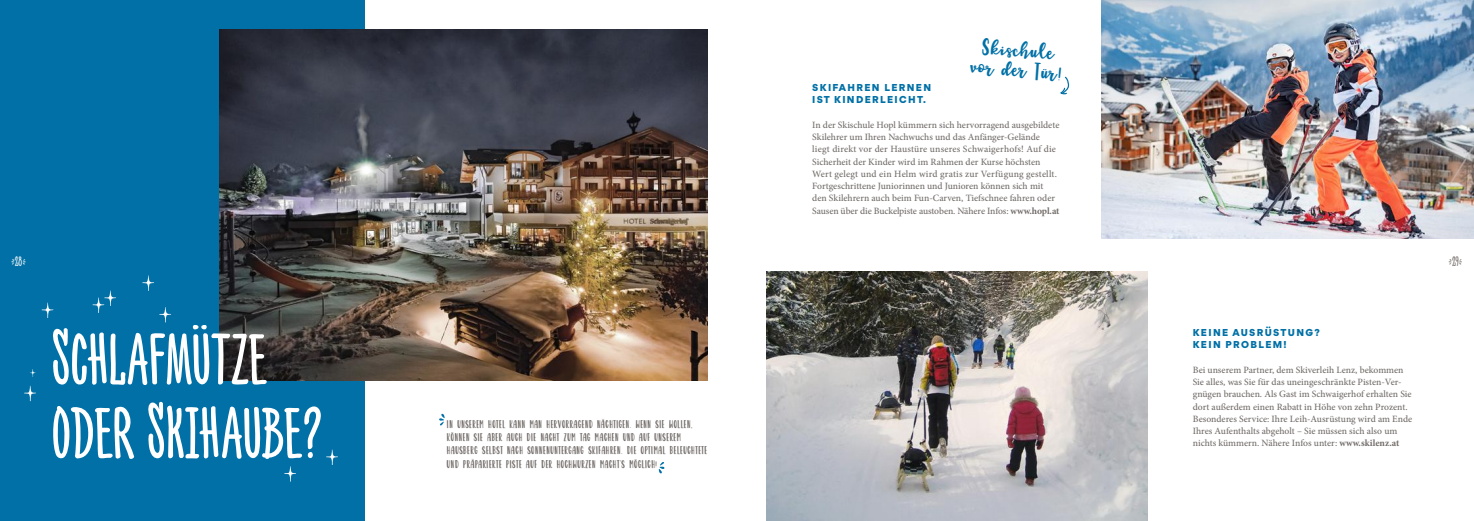
<style>
.page{position:relative;width:1474px;height:521px;background:#fff}
.page>*{position:absolute;margin:0;border:0;box-sizing:border-box;transform-origin:0 0}
.t1{font:28.61px/20.1px "Garden Fancy Script";color:#0070a6;text-align:center}
.t2{font:13.12px/13.1px "Garden Fancy Script";color:#726c69}
.t3{font:10.5px "Garden Fancy Extras";color:#726c69}
.t4{font:10.5px "Garden Fancy Extras";color:#fff}
.t5{font:500 9.62px/12.2px "Minion Pro";color:#726c69}
.t6{font:900 9.62px/12.2px "Gordita";letter-spacing:.14em;color:#0070a6}
.s1{font-family:"Nexa Rust Handmade";font-stretch:condensed;font-size:14px}
.s2{font-weight:700}
</style>
<div class="page">
<div style="left:0;top:0;width:365px;height:521px;background:#0070a6"></div>
<img style="left:219px;top:30px;width:488px;height:350px">
<img style="left:1101px;top:0;width:372px;height:238px">
<img style="left:766px;top:271px;width:381px;height:250px">
<svg style="left:1060px;top:76px;width:9px;height:19px"></svg>
<svg style="left:439px;top:414px;width:5px;height:11px"></svg>
<svg style="left:658px;top:462px;width:6px;height:11px"></svg>
<svg style="left:53px;top:401px;width:285px;height:80px"></svg>
<svg style="left:24px;top:369px;width:12px;height:32px"></svg>
<svg style="left:42px;top:275px;width:226px;height:110px"></svg>
<p class="t4" style="left:11px;top:256px;width:16px">k<span class="s1">28</span>l</p>
<p class="t2" style="left:446px;top:418px;width:262px">IN UNSEREM HOTEL KANN MAN HERVORRAGEND NÄCHTIGEN. WENN SIE WOLLEN, KÖNNEN SIE ABER AUCH DIE NACHT ZUM TAG MACHEN UND AUF UNSEREM HAUSBERG SELBST NACH SONNENUNTERGANG SKIFAHREN. DIE OPTIMAL BELEUCHTETE UND PRÄPARIERTE PISTE AUF DER HOCHWURZEN MACHT’S MÖGLICH!</p>
<h1 class="t1" style="left:972px;top:37px;width:94px;rotate:5deg">Skischule vor der Tür!</h1>
<p class="t6" style="left:812px;top:81px;width:120px">SKIFAHREN LERNEN<br>IST KINDERLEICHT.</p>
<p class="t5" style="left:812px;top:119px;width:249px">In der Skischule Hopl kümmern sich hervorragend ausgebildete Skilehrer um Ihren Nachwuchs und das Anfänger-Gelände liegt direkt vor der Haustüre unseres Schwaigerhofs! Auf die Sicherheit der Kinder wird im Rahmen der Kurse höchsten Wert gelegt und ein Helm wird gratis zur Verfügung gestellt.<br>Fortgeschrittene Juniorinnen und Junioren können sich mit den Skilehrern auch beim Fun-Carven, Tiefschnee fahren oder Sausen über die Buckelpiste austoben. Nähere Infos: <span class="s2">www.hopl.at</span></p>
<p class="t6" style="left:1192px;top:326px;width:129px">KEINE AUSRÜSTUNG?<br>KEIN PROBLEM!</p>
<p class="t5" style="left:1192px;top:364px;width:221px">Bei unserem Partner, dem Skiverleih Lenz, bekommen Sie alles, was Sie für das uneingeschränkte Pisten-Ver&shy;gnügen brauchen. Als Gast im Schwaigerhof erhalten Sie dort außerdem einen Rabatt in Höhe von zehn Prozent.<br>Besonderes Service: Ihre Leih-Ausrüstung wird am Ende Ihres Aufenthalts abgeholt – Sie müssen sich also um nichts kümmern. Nähere Infos unter: <span class="s2">www.skilenz.at</span></p>
<p class="t3" style="left:1448px;top:256px;width:16px">k<span class="s1">29</span>l</p>
</div>
